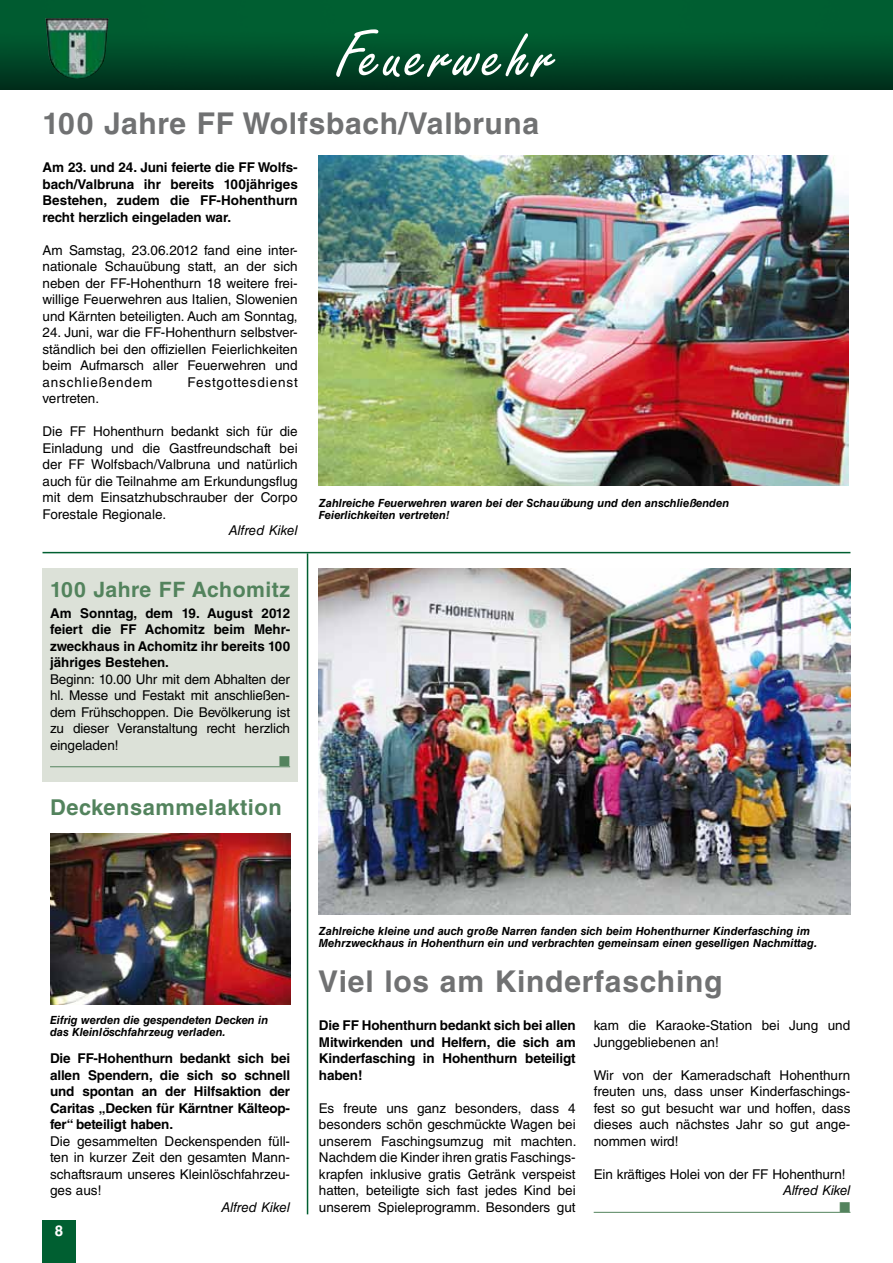
<style>
.page{position:relative;width:893px;height:1263px;background:#fff}
.page>*{position:absolute;margin:0;border:0;box-sizing:border-box;transform-origin:0 0}
.t1{font:72px "Freestyle Scr D";letter-spacing:.05em;color:#fff}
.t2{font:700 30px "Helvetica LT Std";letter-spacing:.025em;color:#707172}
.t3{font:700 21.9px "Helvetica LT Std";letter-spacing:.025em;color:#53835d}
.t4{font:700 21.15px "Helvetica LT Std";letter-spacing:.025em;color:#53835d}
.t5{font:700 15px "Helvetica LT Std";color:#fff}
.t6{font:14.25px "Zapf Dingbats";color:#53835d}
.t7{font:13.5px/16.5px "Helvetica LT Std";color:#000;text-align:justify}
.t8{font:700 13.5px/16.5px "Helvetica LT Std";letter-spacing:-.01em;color:#000;text-align:justify}
.t9{font:italic 13.5px "Helvetica LT Std";color:#000}
.t10{font:13.5px "Helvetica LT Std";letter-spacing:.06em;color:#000}
.t11{font:italic 700 11.25px/12px "Helvetica LT Std";color:#000}
</style>
<div class="page">
<img style="left:0;top:0;width:893px;height:89px">
<img style="left:46px;top:18px;width:63px;height:62px">
<div style="left:43px;top:1220px;width:33px;height:43px;background:#005f31"></div>
<div style="left:43px;top:568px;width:255px;height:214px;background:#dce1d8"></div>
<hr style="left:50px;top:766px;width:240px;height:1px;background:#53835d">
<img style="left:319px;top:156px;width:530px;height:330px">
<img style="left:50px;top:834px;width:240px;height:170px">
<hr style="left:594px;top:1212px;width:256px;height:1px;background:#53835d">
<img style="left:319px;top:568px;width:531px;height:347px">
<hr style="left:43px;top:552px;width:807px;height:1px;background:#005f31">
<hr style="left:307px;top:553px;width:1px;height:661px;background:#005f31">
<h1 class="t1" style="left:337px;top:17px;width:221px">Feuerwehr</h1>
<h2 class="t2" style="left:43px;top:105px;width:498px">100 Jahre FF Wolfsbach/Valbruna</h2>
<p class="t8" style="left:43px;top:159px;width:257px">Am 23. und 24. Juni feierte die FF Wolfs&shy;bach/Valbruna ihr bereits 100jähriges Bestehen, zudem die FF-Hohenthurn recht herzlich eingeladen war.</p>
<p class="t7" style="left:43px;top:242px;width:257px">Am Samstag, 23.06.2012 fand eine inter&shy;nationale Schauübung statt, an der sich neben der FF-Hohenthurn 18 weitere frei&shy;willige Feuerwehren aus Italien, Slowenien und Kärnten beteiligten. Auch am Sonntag,</p>
<p class="t7" style="left:43px;top:324px;width:257px">24. Juni, war die FF-Hohenthurn selbstver&shy;ständlich bei den offiziellen Feierlichkeiten beim Aufmarsch aller Feuerwehren und anschließendem</p>
<p class="t10" style="left:187px;top:374px;width:112px">Festgottesdienst</p>
<p class="t7" style="left:43px;top:390px;width:58px">vertreten.</p>
<p class="t7" style="left:43px;top:423px;width:257px">Die FF Hohenthurn bedankt sich für die Einladung und die Gastfreundschaft bei der FF Wolfsbach/Valbruna und natürlich auch für die Teilnahme am Erkundungsflug mit dem Einsatzhubschrauber der Corpo Forestale Regionale.</p>
<p class="t9" style="left:229px;top:523px;width:70px">Alfred Kikel</p>
<h3 class="t4" style="left:50px;top:577px;width:242px">100 Jahre FF Achomitz</h3>
<p class="t8" style="left:50px;top:605px;width:242px">Am Sonntag, dem 19. August 2012 feiert die FF Achomitz beim Mehr&shy;zweckhaus in Achomitz ihr bereits 100 jähriges Bestehen.</p>
<p class="t7" style="left:50px;top:671px;width:242px">Beginn: 10.00 Uhr mit dem Abhalten der hl. Messe und Festakt mit anschließen&shy;dem Frühschoppen. Die Bevölkerung ist zu dieser Veranstaltung recht herzlich eingeladen!</p>
<p class="t6" style="left:279px;top:755px;width:12px">■</p>
<h3 class="t3" style="left:50px;top:794px;width:233px">Deckensammelaktion</h3>
<p class="t11" style="left:319px;top:497px;width:412px">Zahlreiche Feuerwehren waren bei der Schauübung und den anschließenden<br>Feierlichkeiten vertreten!</p>
<p class="t11" style="left:319px;top:924px;width:500px">Zahlreiche kleine und auch große Narren fanden sich beim Hohenthurner Kinderfasching im<br>Mehrzweckhaus in Hohenthurn ein und verbrachten gemeinsam einen geselligen Nachmittag.</p>
<h2 class="t2" style="left:318px;top:963px;width:406px">Viel los am Kinderfasching</h2>
<p class="t11" style="left:50px;top:1013px;width:220px">Eifrig werden die gespendeten Decken in das Kleinlöschfahrzeug verladen.</p>
<p class="t8" style="left:319px;top:1017px;width:258px">Die FF Hohenthurn bedankt sich bei allen Mitwirkenden und Helfern, die sich am Kinderfasching in Hohenthurn beteiligt haben!</p>
<p class="t7" style="left:319px;top:1100px;width:259px">Es freute uns ganz besonders, dass 4 besonders schön geschmückte Wagen bei unserem Faschingsumzug mit machten.<br>Nachdem die Kinder ihren gratis Faschings&shy;krapfen inklusive gratis Getränk verspeist hatten, beteiligte sich fast jedes Kind bei unserem Spieleprogramm. Besonders gut</p>
<p class="t8" style="left:50px;top:1050px;width:242px">Die FF-Hohenthurn bedankt sich bei allen Spendern, die sich so schnell und spontan an der Hilfsaktion der Caritas „Decken für Kärntner Kälteop&shy;fer“ beteiligt haben.</p>
<p class="t7" style="left:50px;top:1133px;width:242px">Die gesammelten Deckenspenden füll&shy;ten in kurzer Zeit den gesamten Mann&shy;schaftsraum unseres Kleinlöschfahrzeu&shy;ges aus!</p>
<p class="t9" style="left:221px;top:1199px;width:70px">Alfred Kikel</p>
<p class="t5" style="left:55px;top:1222px;width:10px">8</p>
<p class="t7" style="left:594px;top:1017px;width:258px">kam die Karaoke-Station bei Jung und<br>Junggebliebenen an!</p>
<p class="t7" style="left:594px;top:1067px;width:258px">Wir von der Kameradschaft Hohenthurn freuten uns, dass unser Kinderfaschings&shy;fest so gut besucht war und hoffen, dass dieses auch nächstes Jahr so gut ange&shy;nommen wird!</p>
<p class="t7" style="left:594px;top:1166px;width:253px">Ein kräftiges Holei von der FF Hohenthurn!</p>
<p class="t9" style="left:783px;top:1183px;width:69px">Alfred Kikel</p>
<p class="t6" style="left:840px;top:1200px;width:12px">■</p>
</div>
